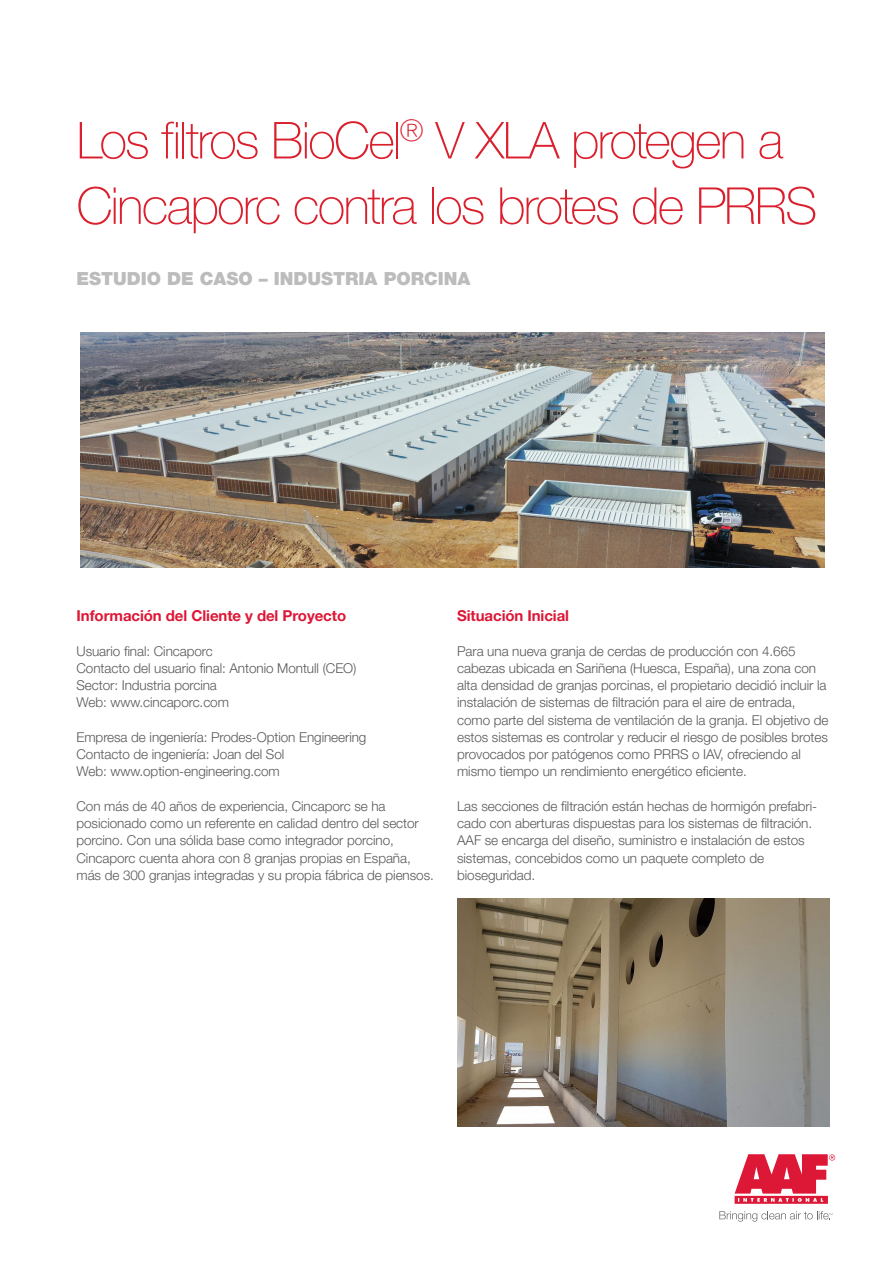
<style>
.page{position:relative;width:893px;height:1263px;background:#fff}
.page>*{position:absolute;margin:0;border:0;box-sizing:border-box;transform-origin:0 0}
.Titel_voorzijde{font:100 51px "Helvetica Neue LT Pro";letter-spacing:-.035em;color:#da1f2d}
.Filter_categorie{font:900 18px "Helvetica Neue LT Pro";color:#bdbcbc}
.Heading_bold{font:700 15px "Helvetica Neue LT Pro";letter-spacing:-.005em;color:#dd1736}
.Bodytekst{font:300 13.5px/17.2px "Helvetica Neue LT Pro";letter-spacing:-.005em;color:#57585a}
.Heading_bold-2{font:300 13.5px/17.2px "Helvetica Neue LT Pro";letter-spacing:-.005em;color:#57585a}
</style>
<div class="page">
<svg style="left:719px;top:1211px;width:113px;height:10px"></svg>
<svg style="left:735px;top:1154px;width:100px;height:50px"></svg>
<img style="left:81px;top:332px;width:744px;height:236px">
<img style="left:457px;top:898px;width:372px;height:228px">
<p class="Titel_voorzijde" style="left:77px;top:110px;width:708px">Los filtros BioCel<sup>®</sup> V XLA protegen a</p>
<p class="Titel_voorzijde" style="left:77px;top:175px;width:742px">Cincaporc contra los brotes de PRRS</p>
<p class="Filter_categorie" style="left:77px;top:268px;width:395px">ESTUDIO DE CASO – INDUSTRIA PORCINA</p>
<p class="Heading_bold" style="left:77px;top:606px;width:271px">Información del Cliente y del Proyecto</p>
<p class="Heading_bold-2" style="left:77px;top:642px;width:138px">Usuario final: Cincaporc</p>
<p class="Heading_bold-2" style="left:77px;top:659px;width:281px">Contacto del usuario final: Antonio Montull (CEO)</p>
<p class="Heading_bold-2" style="left:77px;top:676px;width:142px">Sector: Industria porcina</p>
<p class="Heading_bold-2" style="left:77px;top:694px;width:154px">Web: www.cincaporc.com</p>
<p class="Heading_bold-2" style="left:77px;top:728px;width:291px">Empresa de ingeniería: Prodes-Option Engineering</p>
<p class="Heading_bold-2" style="left:77px;top:745px;width:209px">Contacto de ingeniería: Joan del Sol</p>
<p class="Heading_bold-2" style="left:77px;top:763px;width:205px">Web: www.option-engineering.com</p>
<p class="Heading_bold" style="left:457px;top:606px;width:114px">Situación Inicial</p>
<p class="Bodytekst" style="left:457px;top:642px;width:373px">Para una nueva granja de cerdas de producción con 4.665 cabezas ubicada en Sariñena (Huesca, España), una zona con alta densidad de granjas porcinas, el propietario decidió incluir la instalación de sistemas de filtración para el aire de entrada, como parte del sistema de ventilación de la granja. El objetivo de estos sistemas es controlar y reducir el riesgo de posibles brotes provocados por patógenos como PRRS o IAV, ofreciendo al mismo tiempo un rendimiento energético eficiente.</p>
<p class="Heading_bold-2" style="left:77px;top:797px;width:359px">Con más de 40 años de experiencia, Cincaporc se ha posicionado como un referente en calidad dentro del sector porcino. Con una sólida base como integrador porcino, Cincaporc cuenta ahora con 8 granjas propias en España, más de 300 granjas integradas y su propia fábrica de piensos.</p>
<p class="Bodytekst" style="left:457px;top:797px;width:362px">Las secciones de filtración están hechas de hormigón prefabri&shy;cado con aberturas dispuestas para los sistemas de filtración.<br>AAF se encarga del diseño, suministro e instalación de estos sistemas, concebidos como un paquete completo de bioseguridad.</p>
</div>
